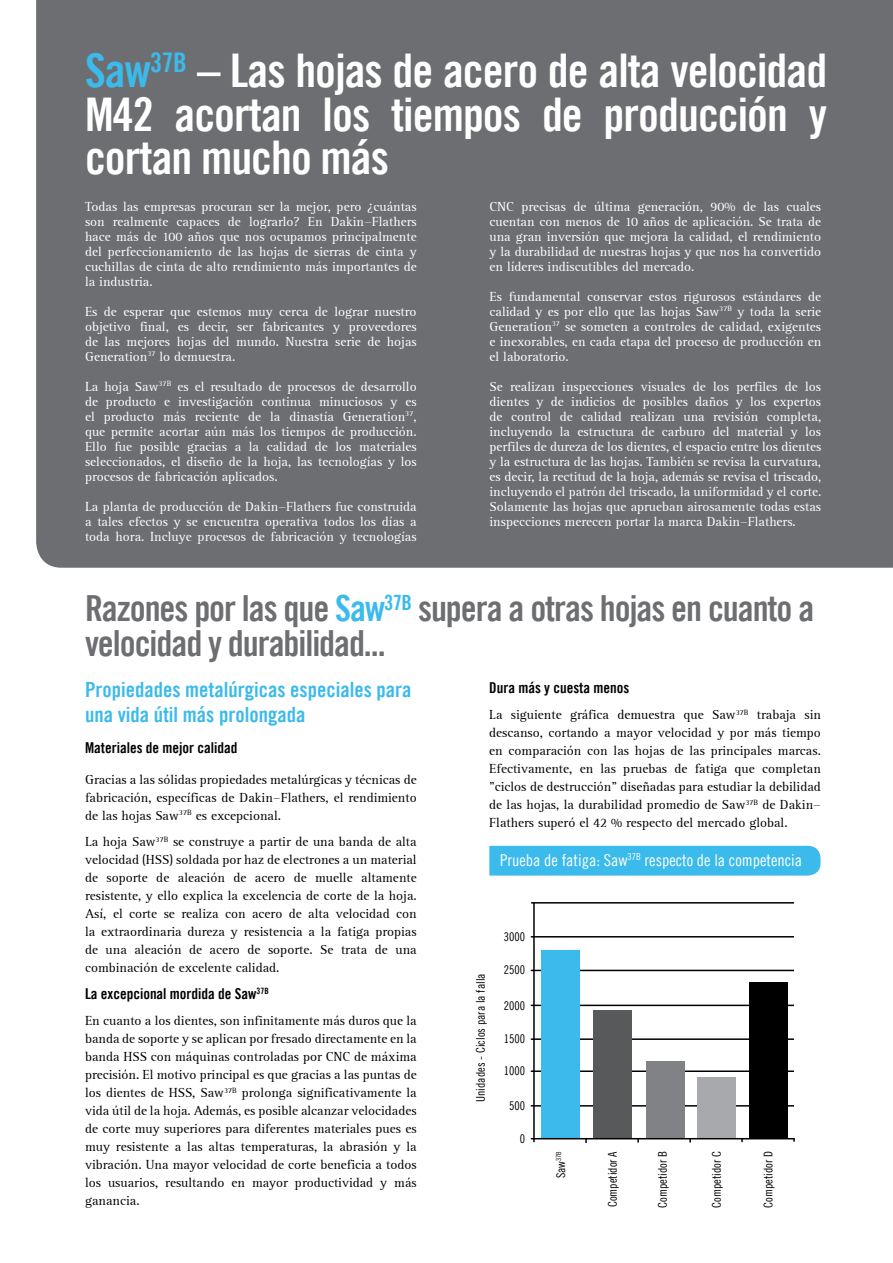
<style>
.page{position:relative;width:893px;height:1263px;background:#fff}
.page>*{position:absolute;margin:0;border:0;box-sizing:border-box;transform-origin:0 0}
.t1{font:46.5px/43.5px "Trade Gothic Bold Cond Twenty";letter-spacing:-.02em;color:#fff;text-align:justify}
.t2{font:36px/34.5px "Trade Gothic Bold Cond Twenty";letter-spacing:-.03em;color:#6d6e71}
.t3{font:21px/25.2px "Trade Gothic Bold Cond Twenty";color:#3bbaec}
.t4{font:16.5px "Trade Gothic LT Cond Eighteen";color:#fff}
.t5{font:15px "Trade Gothic Bold Cond Twenty";color:#000}
.t6{font:13.5px/15px "Rotis Serif";color:#fff;text-align:justify}
.t7{font:13.5px/18px "Rotis Serif";color:#000;text-align:justify}
.t8{font:12px "Trade Gothic LT Cond Eighteen";color:#000}
.s1{color:#3bbaec}
</style>
<div class="page">
<div style="left:36px;top:0;width:857px;height:568px;background:#6d6e71"></div>
<hr style="left:531px;top:902px;width:263px;height:1px;background:#000">
<div style="left:489px;top:846px;width:331px;height:29px;background:#3bbaec"></div>
<hr style="left:533px;top:902px;width:2px;height:240px;background:#000">
<hr style="left:531px;top:1105px;width:263px;height:1px;background:#000">
<hr style="left:531px;top:1070px;width:263px;height:2px;background:#000">
<hr style="left:531px;top:1038px;width:263px;height:2px;background:#000">
<hr style="left:531px;top:1004px;width:263px;height:2px;background:#000">
<hr style="left:531px;top:970px;width:263px;height:1px;background:#000">
<hr style="left:531px;top:936px;width:263px;height:1px;background:#000">
<div style="left:542px;top:950px;width:38px;height:188px;background:#3bbaec"></div>
<div style="left:646px;top:1061px;width:38px;height:77px;background:#808285"></div>
<div style="left:593px;top:1010px;width:38px;height:128px;background:#58595b"></div>
<div style="left:697px;top:1077px;width:39px;height:61px;background:#a7a9ac"></div>
<div style="left:749px;top:982px;width:38px;height:156px;background:#000"></div>
<hr style="left:531px;top:1138px;width:264px;height:1px;background:#000">
<h1 class="t1" style="left:85px;top:49px;width:744px"><span class="s1">Saw</span><sup>37B</sup> – Las hojas de acero de alta velocidad M42 acortan los tiempos de producción y cortan mucho más</h1>
<p class="t6" style="left:85px;top:199px;width:333px">Todas las empresas procuran ser la mejor, pero ¿cuántas son realmente capaces de lograrlo? En Dakin-Flathers hace más de 100 años que nos ocupamos principalmente del perfeccionamiento de las hojas de sierras de cinta y cuchillas de cinta de alto rendimiento más importantes de la industria.</p>
<p class="t6" style="left:85px;top:304px;width:333px">Es de esperar que estemos muy cerca de lograr nuestro objetivo final, es decir, ser fabricantes y proveedores de las mejores hojas del mundo. Nuestra serie de hojas Generation<sup>37</sup> lo demuestra.</p>
<p class="t6" style="left:85px;top:379px;width:333px">La hoja Saw<sup>37B</sup> es el resultado de procesos de desarrollo de producto e investigación continua minuciosos y es el producto más reciente de la dinastía Generation<sup>37</sup>, que permite acortar aún más los tiempos de producción.<br>Ello fue posible gracias a la calidad de los materiales seleccionados, el diseño de la hoja, las tecnologías y los procesos de fabricación aplicados.</p>
<p class="t6" style="left:85px;top:499px;width:333px">La planta de producción de Dakin-Flathers fue construida a tales efectos y se encuentra operativa todos los días a toda hora. Incluye procesos de fabricación y tecnologías</p>
<p class="t6" style="left:490px;top:199px;width:333px">CNC precisas de última generación, 90% de las cuales cuentan con menos de 10 años de aplicación. Se trata de una gran inversión que mejora la calidad, el rendimiento y la durabilidad de nuestras hojas y que nos ha convertido en líderes indiscutibles del mercado.</p>
<p class="t6" style="left:490px;top:289px;width:333px">Es fundamental conservar estos rigurosos estándares de calidad y es por ello que las hojas Saw<sup>37B</sup> y toda la serie Generation<sup>37</sup> se someten a controles de calidad, exigentes e inexorables, en cada etapa del proceso de producción en el laboratorio.</p>
<p class="t6" style="left:490px;top:379px;width:333px">Se realizan inspecciones visuales de los perfiles de los dientes y de indicios de posibles daños y los expertos de control de calidad realizan una revisión completa, incluyendo la estructura de carburo del material y los perfiles de dureza de los dientes, el espacio entre los dientes y la estructura de las hojas. También se revisa la curvatura, es decir, la rectitud de la hoja, además se revisa el triscado, incluyendo el patrón del triscado, la uniformidad y el corte.<br>Solamente las hojas que aprueban airosamente todas estas inspecciones merecen portar la marca Dakin-Flathers.</p>
<h2 class="t2" style="left:85px;top:591px;width:731px">Razones por las que <span class="s1">Saw</span><sup>37B</sup> supera a otras hojas en cuanto a velocidad y durabilidad...</h2>
<h3 class="t3" style="left:85px;top:676px;width:328px">Propiedades metalúrgicas especiales para una vida útil más prolongada</h3>
<p class="t5" style="left:85px;top:738px;width:154px">Materiales de mejor calidad</p>
<p class="t7" style="left:85px;top:770px;width:333px">Gracias a las sólidas propiedades metalúrgicas y técnicas de fabricación, específicas de Dakin-Flathers, el rendimiento de las hojas Saw<sup>37B</sup> es excepcional.</p>
<p class="t7" style="left:85px;top:833px;width:333px">La hoja Saw<sup>37B</sup> se construye a partir de una banda de alta velocidad (HSS) soldada por haz de electrones a un material de soporte de aleación de acero de muelle altamente resistente, y ello explica la excelencia de corte de la hoja.<br>Así, el corte se realiza con acero de alta velocidad con la extraordinaria dureza y resistencia a la fatiga propias de una aleación de acero de soporte. Se trata de una combinación de excelente calidad.</p>
<p class="t5" style="left:85px;top:984px;width:185px">La excepcional mordida de Saw<sup>37B</sup></p>
<p class="t7" style="left:85px;top:1012px;width:333px">En cuanto a los dientes, son infinitamente más duros que la banda de soporte y se aplican por fresado directamente en la banda HSS con máquinas controladas por CNC de máxima precisión. El motivo principal es que gracias a las puntas de los dientes de HSS, Saw<sup>37B</sup> prolonga significativamente la vida útil de la hoja. Además, es posible alcanzar velocidades de corte muy superiores para diferentes materiales pues es muy resistente a las altas temperaturas, la abrasión y la vibración. Una mayor velocidad de corte beneficia a todos los usuarios, resultando en mayor productividad y más ganancia.</p>
<p class="t5" style="left:489px;top:678px;width:141px">Dura más y cuesta menos</p>
<p class="t7" style="left:489px;top:706px;width:333px">La siguiente gráfica demuestra que Saw<sup>37B</sup> trabaja sin descanso, cortando a mayor velocidad y por más tiempo en comparación con las hojas de las principales marcas.<br>Efectivamente, en las pruebas de fatiga que completan "ciclos de destrucción" diseñadas para estudiar la debilidad de las hojas, la durabilidad promedio de Saw<sup>37B</sup> de Dakin-Flathers superó el 42 % respecto del mercado global.</p>
<p class="t4" style="left:500px;top:850px;width:303px">Prueba de fatiga: Saw<sup>37B</sup> respecto de la competencia</p>
<p class="t8" style="left:473px;top:1102px;width:130px;rotate:-90deg">Unidades - Ciclos para la falla</p>
<p class="t8" style="left:504px;top:929px;width:23px">3000</p>
<p class="t8" style="left:504px;top:962px;width:23px">2500</p>
<p class="t8" style="left:504px;top:998px;width:23px">2000</p>
<p class="t8" style="left:504px;top:1031px;width:23px">1500</p>
<p class="t8" style="left:504px;top:1064px;width:23px">1000</p>
<p class="t8" style="left:509px;top:1098px;width:17px">500</p>
<p class="t8" style="left:520px;top:1131px;width:7px">0</p>
<p class="t8" style="left:554px;top:1178px;width:29px;rotate:-90deg">Saw<sup>37B</sup></p>
<p class="t8" style="left:605px;top:1207px;width:57px;rotate:-90deg">Competidor A</p>
<p class="t8" style="left:655px;top:1208px;width:58px;rotate:-90deg">Competidor B</p>
<p class="t8" style="left:709px;top:1208px;width:58px;rotate:-90deg">Competidor C</p>
<p class="t8" style="left:761px;top:1208px;width:58px;rotate:-90deg">Competidor D</p>
</div>
